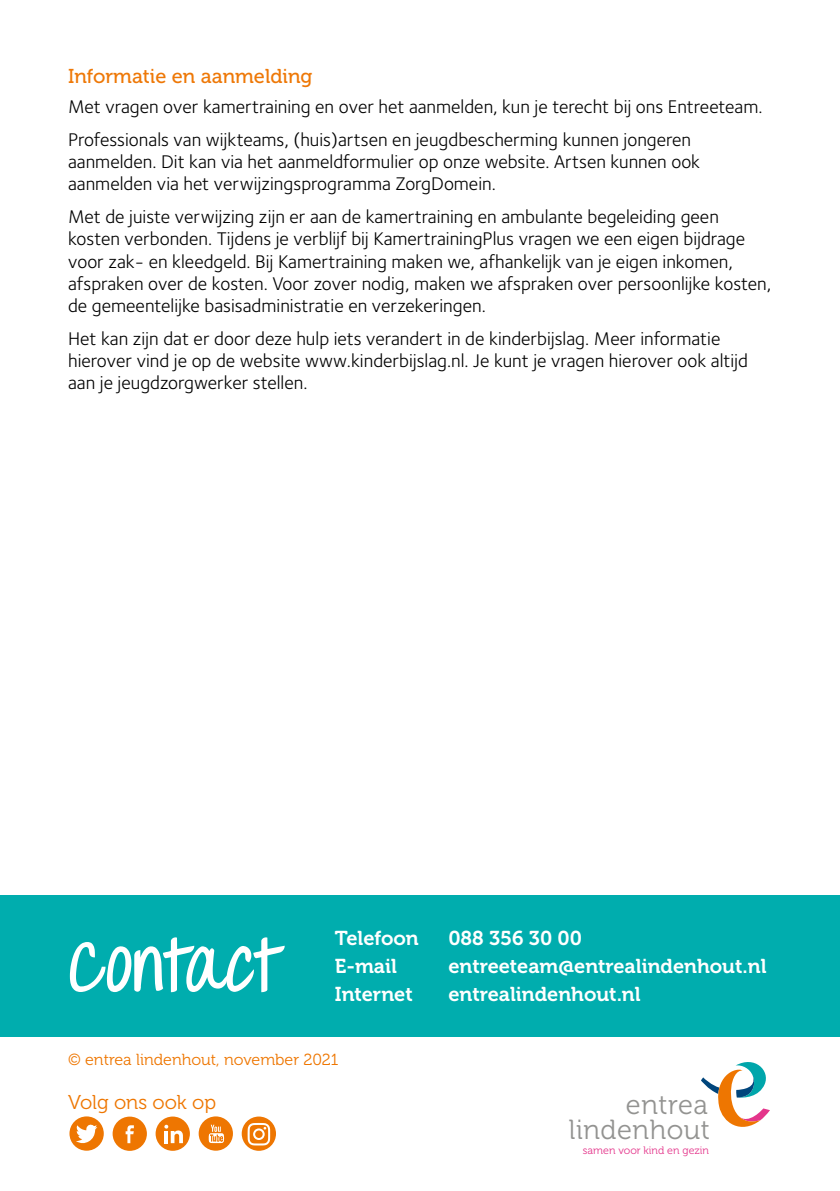
<style>
.page{position:relative;width:840px;height:1191px;background:#fff}
.page>*{position:absolute;margin:0;border:0;box-sizing:border-box;transform-origin:0 0}
.t1{font:700 70px "Throw My Hands Upinthe Air";color:#fff}
.t2{font:27.6px/24.2px "Museo 300";letter-spacing:.02em;color:#939391;text-align:right}
.t3{font:20px "Museo 700";color:#fff}
.t4{font:20px "Museo 500";color:#ee7807}
.t5{font:20px "Museo 300";color:#ee7601}
.t6{font:19px/22px "Foundry Sterling";color:#000}
.t7{font:16px "Museo 300";color:#ee7601}
.t8{font:10.8px "Museo 300";color:#e4358b}
</style>
<div class="page">
<svg style="left:701px;top:1062px;width:69px;height:65px"></svg>
<div style="left:198px;top:1116px;width:35px;height:34px;background:#ee7601;border-radius:50%"></div>
<div style="left:112px;top:1116px;width:35px;height:34px;background:#ee7601;border-radius:50%"></div>
<svg style="left:125px;top:1125px;width:9px;height:18px"></svg>
<div style="left:155px;top:1116px;width:35px;height:34px;background:#ee7601;border-radius:50%"></div>
<svg style="left:164px;top:1124px;width:19px;height:19px"></svg>
<hr style="left:164px;top:1131px;width:4px;height:12px;background:#fff">
<svg style="left:208px;top:1124px;width:16px;height:19px"></svg>
<div style="left:69px;top:1116px;width:35px;height:34px;background:#ee7601;border-radius:50%"></div>
<svg style="left:76px;top:1124px;width:21px;height:19px"></svg>
<svg style="left:241px;top:1116px;width:35px;height:34px"></svg>
<svg style="left:247px;top:1123px;width:23px;height:22px"></svg>
<div style="left:0;top:894px;width:839px;height:142px;background:#00adae"></div>
<p class="t4" style="left:68px;top:65px;width:246px">Informatie en aanmelding</p>
<p class="t6" style="left:68px;top:90px;width:695px;line-height:33.4px">Met vragen over kamertraining en over het aanmelden, kun je terecht bij ons Entreeteam.<br>Professionals van wijkteams, (huis)artsen en jeugdbescherming kunnen jongeren</p>
<p class="t6" style="left:68px;top:151px;width:633px">aanmelden. Dit kan via het aanmeldformulier op onze website. Artsen kunnen ook aanmelden via het verwijzingsprogramma ZorgDomein.</p>
<p class="t6" style="left:68px;top:206px;width:704px">Met de juiste verwijzing zijn er aan de kamertraining en ambulante begeleiding geen kosten verbonden. Tijdens je verblijf bij KamertrainingPlus vragen we een eigen bijdrage voor zak- en kleedgeld. Bij Kamertraining maken we, afhankelijk van je eigen inkomen, afspraken over de kosten. Voor zover nodig, maken we afspraken over persoonlijke kosten, de gemeentelijke basisadministratie en verzekeringen.</p>
<p class="t6" style="left:68px;top:328px;width:681px">Het kan zijn dat er door deze hulp iets verandert in de kinderbijslag. Meer informatie hierover vind je op de website www.kinderbijslag.nl. Je kunt je vragen hierover ook altijd aan je jeugdzorgwerker stellen.</p>
<h1 class="t1" style="left:68px;top:922px;width:213px">CONTACT</h1>
<p class="t3" style="left:334px;top:927px;width:85px">Telefoon</p>
<p class="t3" style="left:448px;top:927px;width:135px">088 356 30 00</p>
<p class="t3" style="left:334px;top:955px;width:64px">E-mail</p>
<p class="t3" style="left:448px;top:955px;width:319px">entreeteam@entrealindenhout.nl</p>
<p class="t3" style="left:334px;top:983px;width:79px">Internet</p>
<p class="t3" style="left:448px;top:983px;width:194px">entrealindenhout.nl</p>
<p class="t7" style="left:68px;top:1050px;width:272px">© entrea lindenhout, november 2021</p>
<p class="t5" style="left:68px;top:1091px;width:149px">Volg ons ook op</p>
<h2 class="t2" style="left:568px;top:1093px;width:142px">entrea lindenhout</h2>
<p class="t8" style="left:582px;top:1144px;width:127px">samen voor kind en gezin</p>
</div>
